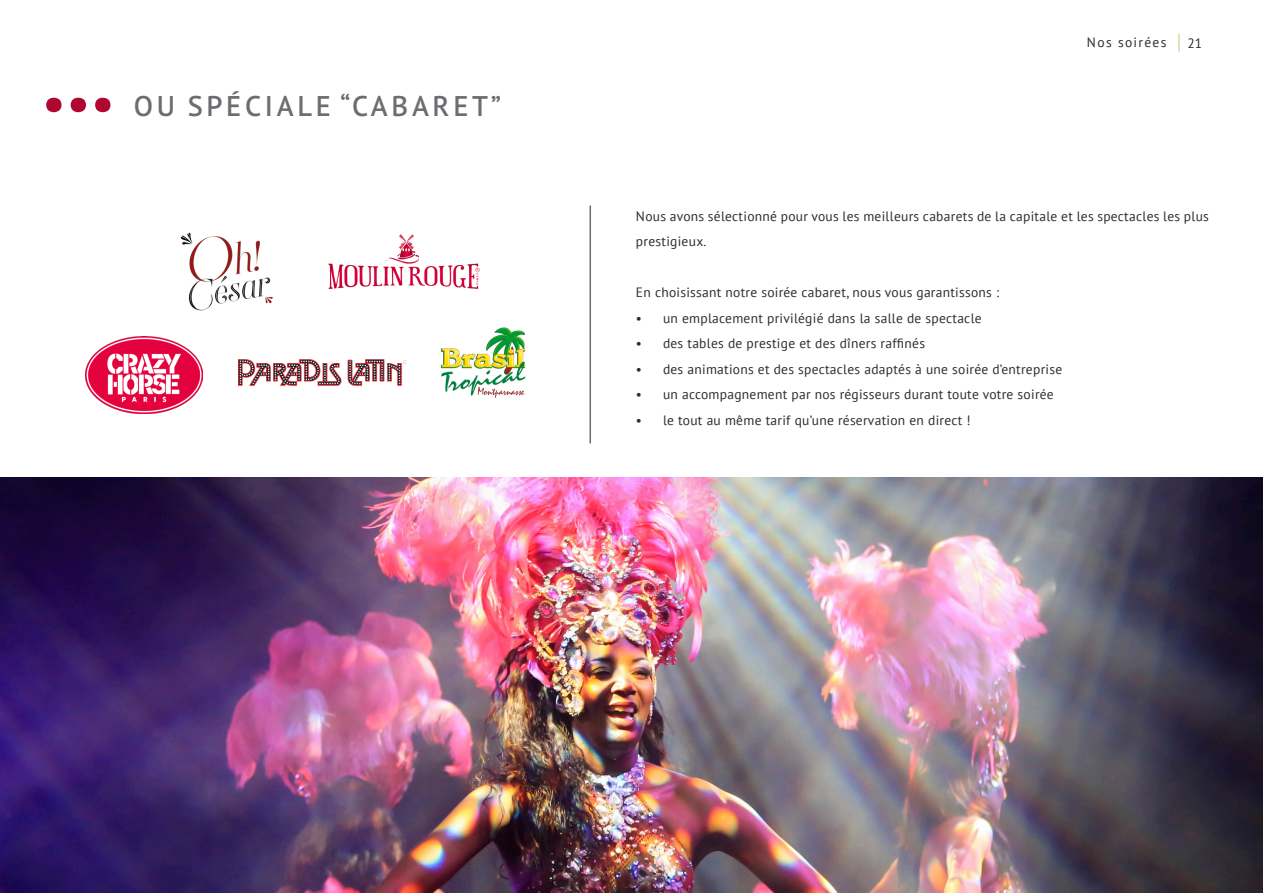
<style>
.page{position:relative;width:1263px;height:893px;background:#fff}
.page>*{position:absolute;margin:0;border:0;box-sizing:border-box;transform-origin:0 0}
.Vision_Title{font:700 94.5px "PT Sans";color:#b00730}
.Big_Title{font:600 28.5px "PT Sans Pro";letter-spacing:.13em;color:#6c6d70}
.Text_Paragraph{font:13.5px/25.5px "PT Sans";letter-spacing:.02em;color:#2e2b2c}
.Page_Number{font:13.5px "PT Sans";letter-spacing:.1em;color:#2e2b2c}
</style>
<div class="page">
<img style="left:0;top:478px;width:1263px;height:415px">
<hr style="left:589px;top:206px;width:2px;height:237px;background:#6c6d70">
<img style="left:440px;top:327px;width:86px;height:72px">
<img style="left:85px;top:336px;width:118px;height:78px">
<img style="left:328px;top:234px;width:152px;height:55px">
<img style="left:180px;top:232px;width:93px;height:79px">
<img style="left:239px;top:359px;width:167px;height:27px">
<svg style="left:1178px;top:34px;width:2px;height:18px"></svg>
<p class="Vision_Title" style="left:42px;top:16px;width:74px">...</p>
<p class="Big_Title" style="left:134px;top:87px;width:369px">OU SPÉCIALE “CABARET”</p>
<p class="Page_Number" style="left:1087px;top:34px;width:81px">Nos soirées</p>
<p class="Page_Number" style="left:1187px;top:34px;width:16px">21</p>
<p class="Text_Paragraph" style="left:636px;top:203px;width:574px">Nous avons sélectionné pour vous les meilleurs cabarets de la capitale et les spectacles les plus prestigieux.</p>
<p class="Text_Paragraph" style="left:636px;top:279px;width:365px">En choisissant notre soirée cabaret, nous vous garantissons :</p>
<p class="Text_Paragraph" style="left:636px;top:305px;width:347px">• un emplacement privilégié dans la salle de spectacle</p>
<p class="Text_Paragraph" style="left:636px;top:330px;width:290px">• des tables de prestige et des dîners raffinés</p>
<p class="Text_Paragraph" style="left:636px;top:356px;width:428px">• des animations et des spectacles adaptés à une soirée d’entreprise</p>
<p class="Text_Paragraph" style="left:636px;top:381px;width:419px">• un accompagnement par nos régisseurs durant toute votre soirée</p>
<p class="Text_Paragraph" style="left:636px;top:407px;width:336px">• le tout au même tarif qu’une réservation en direct !</p>
</div>
